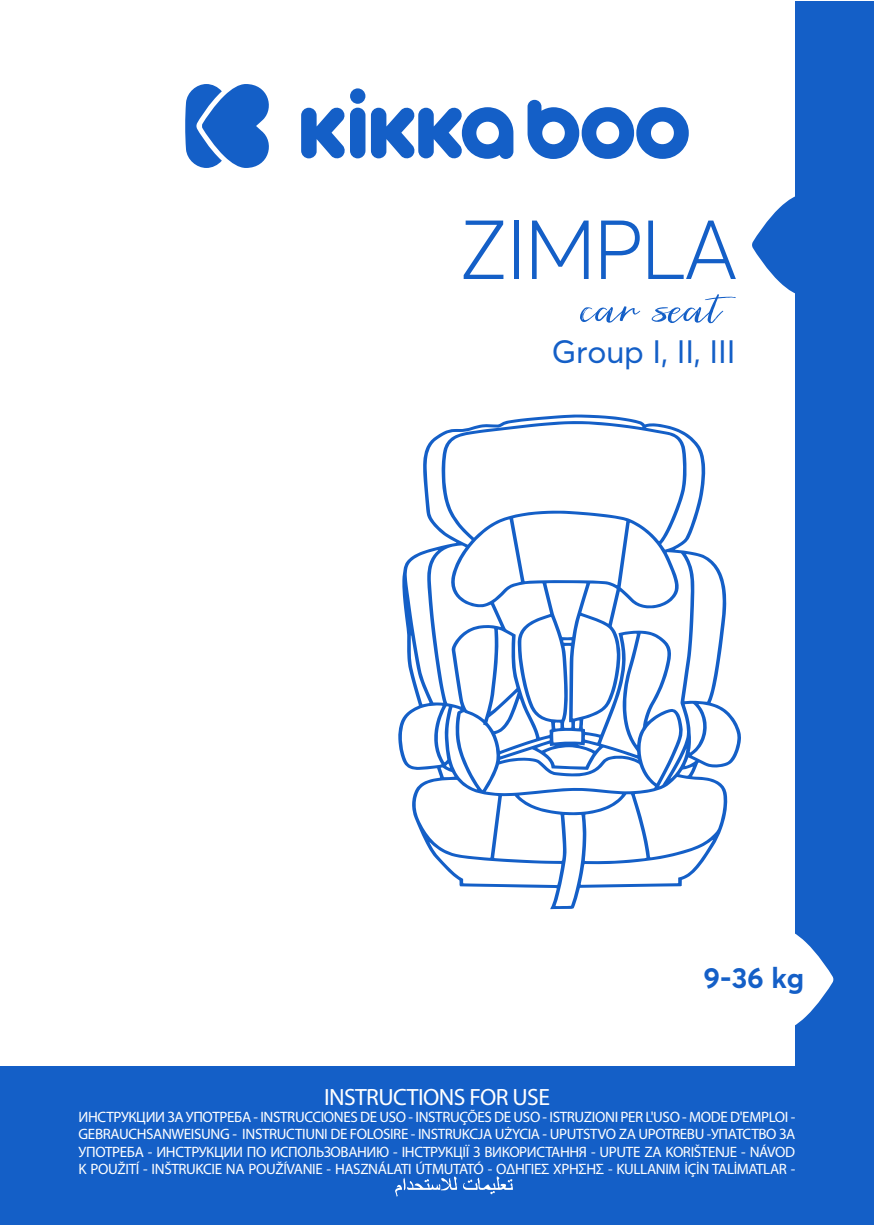
<style>
.page{position:relative;width:874px;height:1225px;background:#fff}
.page>*{position:absolute;margin:0;border:0;box-sizing:border-box;transform-origin:0 0}
.t1{font:300 82.2px "Averta PE";letter-spacing:-.025em;color:#145fc7}
.t2{font:52px "Silhouetto Script";color:#145fc7;scale:1.56 1}
.t3{font:32px "Averta PE";color:#145fc7}
.t4{font:700 28.8px "Averta PE";color:#145fc7}
.t5{font:23.6px "Myriad Pro";letter-spacing:-.025em;color:#fff}
.t6{font:15px/17.2px "Myriad Pro";letter-spacing:-.025em;color:#fff;text-align:justify}
</style>
<div class="page">
<div style="left:0;top:1066px;width:873px;height:159px;background:#145fc7"></div>
<svg style="left:301px;top:88px;width:387px;height:71px"></svg>
<svg style="left:185px;top:84px;width:84px;height:84px"></svg>
<div style="left:795px;top:2px;width:78px;height:1223px;background:#145fc7"></div>
<svg style="left:752px;top:196px;width:43px;height:98px"></svg>
<svg style="left:795px;top:933px;width:38px;height:93px"></svg>
<svg style="left:395px;top:1176px;width:117px;height:20px"></svg>
<svg style="left:398px;top:414px;width:342px;height:495px"></svg>
<h1 class="t1" style="left:459px;top:194px;width:280px">ZIMPLA</h1>
<h2 class="t2" style="left:581px;top:286px;width:91px">car seat</h2>
<h3 class="t3" style="left:551px;top:330px;width:185px">Group I, II, III</h3>
<h3 class="t4" style="left:703px;top:957px;width:102px">9-36 kg</h3>
<h3 class="t5" style="left:324px;top:1082px;width:227px">INSTRUCTIONS FOR USE</h3>
<p class="t6" style="left:79px;top:1108px;width:718px">ИНСТРУКЦИИ ЗА УПОТРЕБА - INSTRUCCIONES DE USO - INSTRUÇÕES DE USO - ISTRUZIONI PER L'USO - MODE D'EMPLOI - GEBRAUCHSANWEISUNG - INSTRUCTIUNI DE FOLOSIRE - INSTRUKCJA UŻYCIA - UPUTSTVO ZA UPOTREBU -УПАТСТВО ЗА УПОТРЕБА - ИНСТРУКЦИИ ПО ИСПОЛЬЗОВАНИЮ - ІНСТРУКЦІЇ З ВИКОРИСТАННЯ - UPUTE ZA KORIŠTENJE - NÁVOD K POUŽITÍ - INŠTRUKCIE NA POUŽÍVANIE - HASZNÁLATI ÚTMUTATÓ - ΟΔΗΓΙΕΣ ΧΡΗΣΗΣ - KULLANIM İÇİN TALİMATLAR -</p>
</div>
